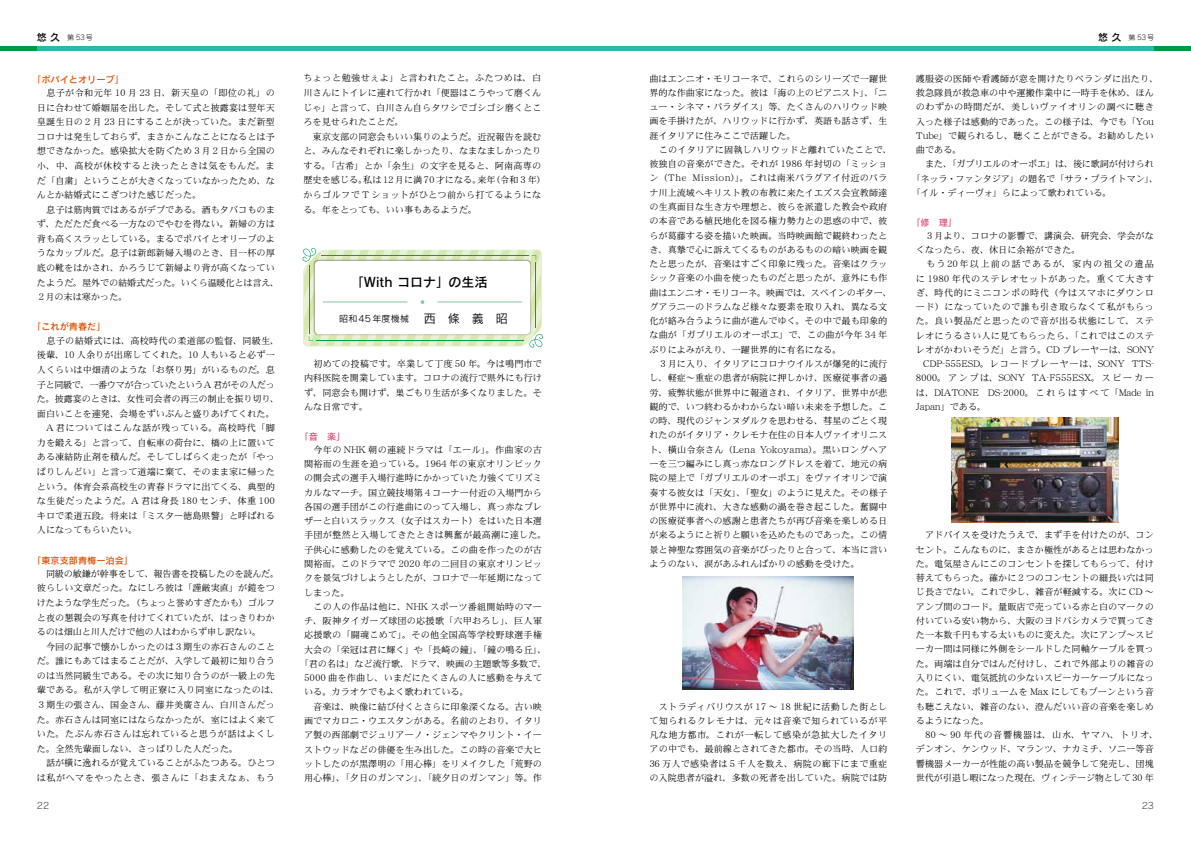
<style>
.page{position:relative;width:1191px;height:842px;background:#fff}
.page>*{position:absolute;margin:0;border:0;box-sizing:border-box;transform-origin:0 0}
.t1{font:13px "Rodin Pro DB";color:#000}
.t2{font:9.1px/14.3px "DFHS Mincho W3 WINP RKSJ H";color:#000}
.t3{font:9.1px "DFHS Mincho W3 WINP RKSJ H";letter-spacing:.02em;color:#000}
.t4{font:9.1px "DFHS Mincho W3 WINP RKSJ H";letter-spacing:.045em;color:#000}
.t5{font:9.1px "DFHS Mincho W3 WINP RKSJ H";letter-spacing:.025em;color:#000}
.t6{font:9.1px "Rodin Pro DB";color:#dc4f03}
.t7{font:9.1px "DFHS Mincho W3 WINP RKSJ H";letter-spacing:-.02em;color:#000}
.t8{font:9.1px "DFHS Mincho W3 WINP RKSJ H";letter-spacing:.03em;color:#000}
.t9{font:9.1px "DFHS Mincho W3 WINP RKSJ H";letter-spacing:.06em;color:#000}
.t10{font:9.1px "DFHS Mincho W3 WINP RKSJ H";letter-spacing:.04em;color:#000}
.t11{font:9.1px "DFHS Mincho W3 WINP RKSJ H";letter-spacing:.13em;color:#000}
.t12{font:9.1px "Rodin Pro DB";color:#da5278}
.t13{font:9px "Rodin Pro M";letter-spacing:.025em;color:#000}
.t14{font:9px "Rodin Pro L";color:#000}
.t15{font:300 7px "Jun 101 Pro";letter-spacing:.065em;color:#000}
.s1{font-family:"Rodin Pro DB";font-weight:400;font-size:10px}
.s2{font-size:12px}
</style>
<div class="page">
<hr style="left:37px;top:47px;width:558px;height:4px;background:#2eb6aa">
<hr style="left:0;top:47px;width:37px;height:4px;background:#094">
<hr style="left:595px;top:47px;width:559px;height:4px;background:#2eb6aa">
<hr style="left:1154px;top:47px;width:37px;height:4px;background:#094">
<img style="left:683px;top:577px;width:170px;height:113px">
<img style="left:951px;top:417px;width:167px;height:105px">
<svg style="left:302px;top:248px;width:241px;height:100px"></svg>
<p class="t15" style="left:37px;top:32px;width:58px"><span class="s1">悠 久</span>　第 53号</p>
<p class="t15" style="left:1098px;top:32px;width:57px"><span class="s1">悠 久</span>　第 53号</p>
<p class="t6" style="left:32px;top:73px;width:93px">「ポパイとオリーブ」</p>
<p class="t2" style="left:37px;top:86px;width:244px;line-height:14.6px">　息子が令和元年 10 月 23 日、新天皇の「即位の礼」の日に合わせて婚姻届を出した。そして式と披露宴は翌年天皇誕生日の２月 23 日にすることが決っていた。まだ新型コロナは発生しておらず、まさかこんなことになるとは予想できなかった。感染拡大を防ぐため３月２日から全国の小、中、高校が休校すると決ったときは気をもんだ。まだ「自粛」ということが大きくなっていなかったため、なんとか結婚式にこぎつけた感じだった。<br>　息子は筋肉質ではあるがデブである。酒もタバコものまず、ただただ食べる一方なのでやむを得ない。新婦の方は背も高くスラッとしている。まるでポパイとオリーブのようなカップルだ。息子は新郎新婦入場のとき、目一杯の厚底の靴をはかされ、かろうじて新婦より背が高くなっていたようだ。屋外での結婚式だった。いくら温暖化とは言え、<br>２月の末は寒かった。</p>
<p class="t6" style="left:32px;top:321px;width:75px">「これが青春だ」</p>
<p class="t2" style="left:37px;top:333px;width:244px;line-height:14.6px">　息子の結婚式には、高校時代の柔道部の監督、同級生、後輩、10 人余りが出席してくれた。10 人もいると必ず一人くらいは中畑清のような「お祭り男」がいるものだ。息子と同級で、一番ウマが合っていたというA 君がその人だった。披露宴のときは、女性司会者の再三の制止を振り切り、面白いことを連発、会場をずいぶんと盛りあげてくれた。　A 君についてはこんな話が残っている。高校時代「脚力を鍛える」と言って、自転車の荷台に、橋の上に置いてある凍結防止剤を積んだ。そしてしばらく走ったが「やっぱりしんどい」と言って道端に棄て、そのまま家に帰ったという。体育会系高校生の青春ドラマに出てくる、典型的な生徒だったようだ。A 君は身長 180 センチ、体重 100キロで柔道五段。将来は「ミスター徳島県警」と呼ばれる人になってもらいたい。</p>
<p class="t6" style="left:32px;top:554px;width:102px">「東京支部青梅一泊会」</p>
<p class="t2" style="left:37px;top:567px;width:244px;line-height:14.6px">　同級の敏鎌が幹事をして、報告書を投稿したのを読んだ。彼らしい文章だった。なにしろ彼は「謹厳実直」が鎧をつけたような学生だった。（ちょっと誉めすぎたかも）ゴルフと夜の懇親会の写真を付けてくれていたが、はっきりわかるのは畑山と川人だけで他の人はわからず申し訳ない。<br>　今回の記事で懐かしかったのは３期生の赤石さんのことだ。誰にもあてはまることだが、入学して最初に知り合うのは当然同級生である。その次に知り合うのが一級上の先輩である。私が入学して明正寮に入り同室になったのは、<br>３期生の張さん、国金さん、藤井美廣さん、白川さんだった。赤石さんは同室にはならなかったが、室にはよく来ていた。たぶん赤石さんは忘れていると思うが話はよくした。全然先輩面しない、さっぱりした人だった。<br>　話が横に逸れるが覚えていることがふたつある。ひとつは私がヘマをやったとき、張さんに「おまえなぁ、もう</p>
<p class="t2" style="left:303px;top:71px;width:244px;line-height:14.6px">ちょっと勉強せぇよ」と言われたこと。ふたつめは、白川さんにトイレに連れて行かれ「便器はこうやって磨くんじゃ」と言って、白川さん自らタワシでゴシゴシ磨くところを見せられたことだ。<br>　東京支部の同窓会もいい集りのようだ。近況報告を読むと、みんなそれぞれに楽しかったり、なまなましかったりする。「古希」とか「余生」の文字を見ると、阿南高専の歴史を感じる。私は12月に満70才になる。来年（令和３年）からゴルフで T ショットがひとつ前から打てるようになる。年をとっても、いい事もあるようだ。</p>
<p class="t2" style="left:649px;top:71px;width:244px">曲はエンニオ・モリコーネで、これらのシリーズで一躍世界的な作曲家になった。彼は「海の上のピアニスト」、「ニュー・シネマ・パラダイス」等、たくさんのハリウッド映画を手掛けたが、ハリウッドに行かず、英語も話さず、生涯イタリアに住みここで活躍した。<br>　このイタリアに固執しハリウッドと離れていたことで、彼独自の音楽ができた。それが 1986 年封切の「ミッション（The Mission）」。これは南米パラグアイ付近のパラナ川上流域へキリスト教の布教に来たイエズス会宣教師達の生真面目な生き方や理想と、彼らを派遣した教会や政府の本音である植民地化を図る権力勢力との思惑の中で、彼らが葛藤する姿を描いた映画。当時映画館で観終わったとき、真摯で心に訴えてくるものがあるものの暗い映画を観たと思ったが、音楽はすごく印象に残った。音楽はクラッシック音楽の小曲を使ったものだと思ったが、意外にも作曲はエンニオ・モリコーネ。映画では、スペインのギター、グアラニーのドラムなど様々な要素を取り入れ、異なる文化が絡み合うように曲が進んでゆく。その中で最も印象的な曲が「ガブリエルのオーボエ」で、この曲が今年 34 年ぶりによみがえり、一躍世界的に有名になる。<br>　３月に入り、イタリアにコロナウイルスが爆発的に流行し、軽症～重症の患者が病院に押しかけ、医療従事者の過労、疲弊状態が世界中に報道され、イタリア、世界中が悲観的で、いつ終わるかわからない暗い未来を予想した。この時、現代のジャンヌダルクを思わせる、彗星のごとく現れたのがイタリア・クレモナ在住の日本人ヴァイオリニスト、横山令奈さん（Lena Yokoyama）。黒いロングヘアーを三つ編みにし真っ赤なロングドレスを着て、地元の病院の屋上で「ガブリエルのオーボエ」をヴァイオリンで演奏する彼女は「天女」、「聖女」のように見えた。その様子が世界中に流れ、大きな感動の渦を巻き起こした。奮闘中の医療従事者への感謝と患者たちが再び音楽を楽しめる日が来るようにと祈りと願いを込めたものであった。この情景と神聖な雰囲気の音楽がぴったりと合って、本当に言いようのない、涙があふれんばかりの感動を受けた。</p>
<p class="t3" style="left:916px;top:74px;width:244px">護服姿の医師や看護師が窓を開けたりベランダに出たり、</p>
<p class="t2" style="left:916px;top:86px;width:239px">救急隊員が救急車の中や運搬作業中に一時手を休め、ほん</p>
<p class="t4" style="left:916px;top:102px;width:239px">のわずかの時間だが、美しいヴァイオリンの調べに聴き</p>
<p class="t2" style="left:916px;top:114px;width:239px">入った様子は感動的であった。この様子は、今でも「You</p>
<p class="t5" style="left:916px;top:131px;width:239px">Tube」で観られるし、聴くことができる。お勧めしたい</p>
<p class="t2" style="left:916px;top:143px;width:47px">曲である。</p>
<p class="t7" style="left:916px;top:159px;width:239px">　また、「ガブリエルのオーボエ」は、後に歌詞が付けられ</p>
<p class="t2" style="left:911px;top:171px;width:249px">「ネッラ・ファンタジア」の題名で「サラ・ブライトマン」、</p>
<p class="t2" style="left:911px;top:186px;width:202px">「イル・ディーヴォ」らによって歌われている。</p>
<p class="t12" style="left:911px;top:216px;width:47px">「修　理」</p>
<p class="t2" style="left:916px;top:229px;width:239px">　３月より、コロナの影響で、講演会、研究会、学会がな</p>
<p class="t2" style="left:916px;top:243px;width:166px">くなったら、夜、休日に余裕ができた。</p>
<p class="t11" style="left:916px;top:259px;width:239px">　もう20年以上前の話であるが、家内の祖父の遺品</p>
<p class="t9" style="left:916px;top:274px;width:239px">に 1980 年代のステレオセットがあった。重くて大きす</p>
<p class="t4" style="left:916px;top:288px;width:239px">ぎ、時代的にミニコンポの時代（今はスマホにダウンロ</p>
<p class="t10" style="left:916px;top:302px;width:239px">ード）になっていたので誰も引き取らなくて私がもらっ</p>
<p class="t4" style="left:916px;top:316px;width:239px">た。良い製品だと思ったので音が出る状態にして、ステ</p>
<p class="t3" style="left:916px;top:331px;width:239px">レオにうるさい人に見てもらったら、「これではこのステ</p>
<p class="t3" style="left:916px;top:345px;width:239px">レオがかわいそうだ」と言う。CD プレーヤーは、SONY</p>
<p class="t2" style="left:923px;top:357px;width:232px">CDP-555ESD。レコードプレーヤーは、SONY TTS-</p>
<p class="t2" style="left:916px;top:371px;width:239px">8000。アンプは、SONY TA-F555ESX。スピーカー</p>
<p class="t2" style="left:916px;top:385px;width:239px">は、DIATONE　DS-2000。これらはすべて「Made in</p>
<p class="t2" style="left:916px;top:400px;width:72px">Japan」である。</p>
<h1 class="t1" style="left:351px;top:274px;width:138px">「With コロナ」の生活</h1>
<p class="t13" style="left:339px;top:313px;width:170px">昭和45年度機械 <span class="s2">西　條　義　昭</span></p>
<p class="t2" style="left:304px;top:357px;width:239px;text-align:justify">　初めての投稿です。卒業して丁度 50 年。今は鳴門市で内科医院を開業しています。コロナの流行で県外にも行けず、同窓会も開けず、巣ごもり生活が多くなりました。そんな日常です。</p>
<p class="t12" style="left:299px;top:430px;width:47px">「音　楽」</p>
<p class="t8" style="left:304px;top:445px;width:239px">　今年の NHK 朝の連続ドラマは「エール」。作曲家の古</p>
<p class="t3" style="left:304px;top:459px;width:239px">関裕而の生涯を追っている。1964 年の東京オリンピック</p>
<p class="t2" style="left:304px;top:471px;width:239px">の開会式の選手入場行進時にかかっていた力強くてリズミ</p>
<p class="t2" style="left:304px;top:485px;width:239px">カルなマーチ。国立競技場第４コーナー付近の入場門から</p>
<p class="t2" style="left:304px;top:500px;width:239px">各国の選手団がこの行進曲にのって入場し、真っ赤なブレ</p>
<p class="t2" style="left:304px;top:514px;width:239px">ザーと白いスラックス（女子はスカート）をはいた日本選</p>
<p class="t3" style="left:304px;top:531px;width:244px">手団が整然と入場してきたときは興奮が最高潮に達した。</p>
<p class="t2" style="left:304px;top:542px;width:239px">子供心に感動したのを覚えている。この曲を作ったのが古</p>
<p class="t2" style="left:304px;top:557px;width:239px">関裕而。このドラマで 2020 年の二回目の東京オリンピッ</p>
<p class="t2" style="left:304px;top:571px;width:239px">クを景気づけしようとしたが、コロナで一年延期になって</p>
<p class="t2" style="left:304px;top:585px;width:47px">しまった。</p>
<p class="t2" style="left:304px;top:600px;width:239px">　この人の作品は他に、NHK スポーツ番組開始時のマー</p>
<p class="t5" style="left:304px;top:616px;width:239px">チ、阪神タイガーズ球団の応援歌「六甲おろし」、巨人軍</p>
<p class="t3" style="left:304px;top:630px;width:239px">応援歌の「闘魂こめて」。その他全国高等学校野球選手権</p>
<p class="t2" style="left:304px;top:642px;width:244px">大会の「栄冠は君に輝く」や「長崎の鐘」、「鐘の鳴る丘」、</p>
<p class="t2" style="left:299px;top:657px;width:249px">「君の名は」など流行歌、ドラマ、映画の主題歌等多数で、</p>
<p class="t3" style="left:304px;top:673px;width:239px">5000 曲を作曲し、いまだにたくさんの人に感動を与えて</p>
<p class="t2" style="left:304px;top:685px;width:166px">いる。カラオケでもよく歌われている。</p>
<p class="t2" style="left:304px;top:699px;width:239px">　音楽は、映像に結び付くとさらに印象深くなる。古い映</p>
<p class="t2" style="left:304px;top:714px;width:239px">画でマカロニ・ウエスタンがある。名前のとおり、イタリ</p>
<p class="t2" style="left:304px;top:728px;width:239px">ア製の西部劇でジュリアーノ・ジェンマやクリント・イー</p>
<p class="t2" style="left:304px;top:742px;width:239px">ストウッドなどの俳優を生み出した。この時の音楽で大ヒ</p>
<p class="t2" style="left:304px;top:757px;width:239px">ットしたのが黒澤明の「用心棒」をリメイクした「荒野の</p>
<p class="t2" style="left:304px;top:771px;width:239px">用心棒」、「夕日のガンマン」、「続夕日のガンマン」等。作</p>
<p class="t2" style="left:916px;top:528px;width:244px">　アドバイスを受けたうえで、まず手を付けたのが、コンセント。こんなものに、まさか極性があるとは思わなかった。電気屋さんにこのコンセントを探してもらって、付け替えてもらった。確かに２つのコンセントの細長い穴は同じ長さでない。これで少し、雑音が軽減する。次に CD ～アンプ間のコード。量販店で売っている赤と白のマークの付いている安い物から、大阪のヨドバシカメラで買ってきた一本数千円もする太いものに変えた。次にアンプ～スピーカー間は同様に外側をシールドした同軸ケーブルを買った。両端は自分ではんだ付けし、これで外部よりの雑音の入りにくい、電気抵抗の少ないスピーカーケーブルになった。これで、ボリュームを Max にしてもブーンという音も聴こえない、雑音のない、澄んだいい音の音楽を楽しめるようになった。<br>　80 ～ 90 年代の音響機器は、山水、ヤマハ、トリオ、デンオン、ケンウッド、マランツ、ナカミチ、ソニー等音響機器メーカーが性能の高い製品を競争して発売し、団塊世代が引退し暇になった現在、ヴィンテージ物として30 年</p>
<p class="t2" style="left:649px;top:699px;width:239px;text-align:justify">　ストラディバリウスが 17 ～ 18 世紀に活動した街として知られるクレモナは、元々は音楽で知られているが平凡な地方都市。これが一転して感染が急拡大したイタリアの中でも、最前線とされてきた都市。その当時、人口約36 万人で感染者は５千人を数え、病院の廊下にまで重症の入院患者が溢れ、多数の死者を出していた。病院では防</p>
<p class="t14" style="left:37px;top:799px;width:14px">22</p>
<p class="t14" style="left:1141px;top:799px;width:14px">23</p>
</div>
